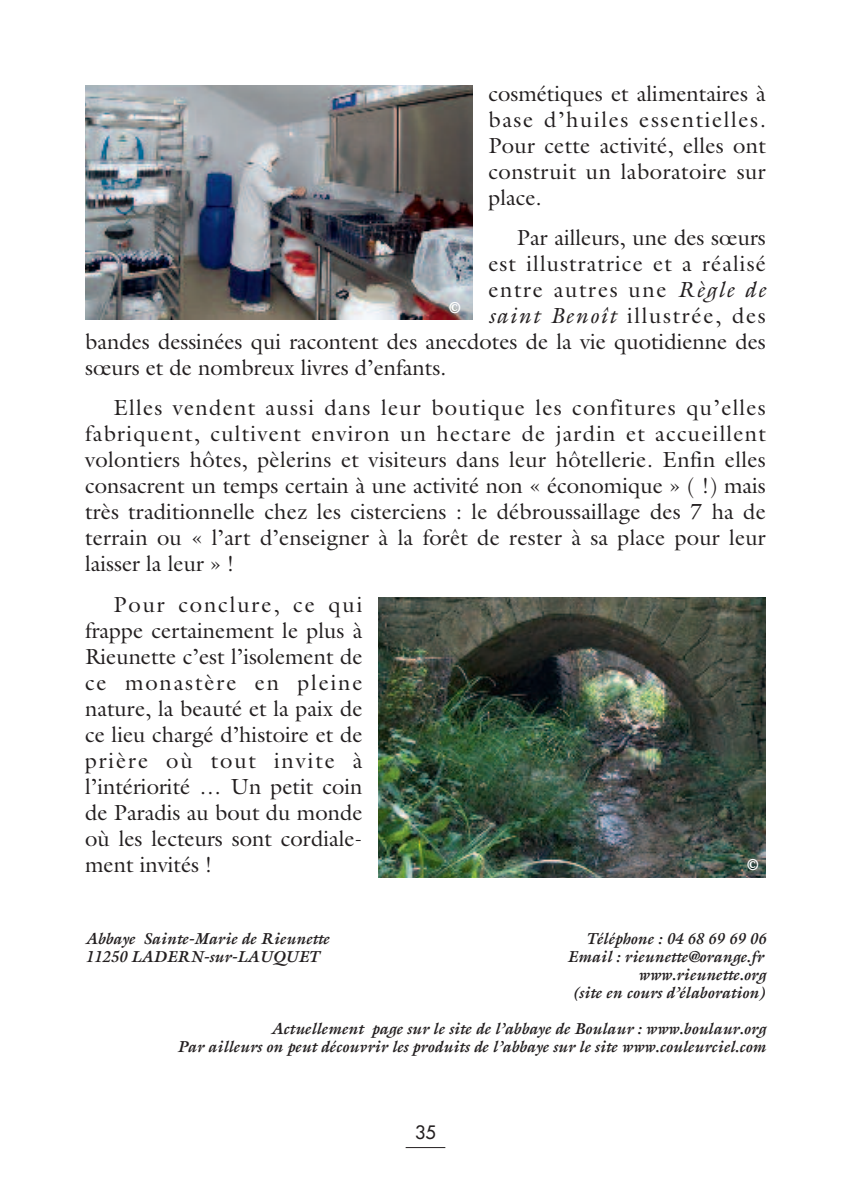
<style>
.page{position:relative;width:851px;height:1191px;background:#fff}
.page>*{position:absolute;margin:0;border:0;box-sizing:border-box;transform-origin:0 0}
.t1{font:22px/26px "Galliard";color:#231f20;text-align:justify}
.t2{font:22px "Galliard";letter-spacing:.075em;color:#231f20}
.t3{font:22px "Galliard";letter-spacing:.05em;color:#231f20}
.t4{font:18px "Futura";color:#231f20}
.t5{font:italic 700 16px/18px "Galliard";color:#231f20;text-align:right}
.t6{font:italic 700 16px "Galliard";color:#fff;scale:.95 1}
.s1{font-style:italic}
</style>
<div class="page">
<hr style="left:405px;top:1147px;width:40px;height:1px;background:#231f20">
<img style="left:85px;top:85px;width:387px;height:235px">
<img style="left:378px;top:598px;width:387px;height:279px">
<p class="t1" style="left:488px;top:80px;width:279px">cosmétiques et alimentaires à base d’huiles essentielles.<br>Pour cette activité, elles ont construit un laboratoire sur place.</p>
<p class="t1" style="left:516px;top:225px;width:250px">Par ailleurs, une des sœurs</p>
<p class="t3" style="left:488px;top:251px;width:279px">est illustratrice et a réalisé</p>
<p class="t2" style="left:488px;top:277px;width:279px">entre autres une <span class="s1">Règle de</span></p>
<p class="t2" style="left:488px;top:303px;width:279px"><span class="s1">saint Benoît</span> illustrée, des</p>
<p class="t1" style="left:85px;top:329px;width:682px">bandes dessinées qui racontent des anecdotes de la vie quotidienne des</p>
<p class="t1" style="left:85px;top:355px;width:363px">sœurs et de nombreux livres d’enfants.</p>
<p class="t1" style="left:85px;top:395px;width:682px;text-indent:28px">Elles vendent aussi dans leur boutique les confitures qu’elles fabriquent, cultivent environ un hectare de jardin et accueillent volontiers hôtes, pèlerins et visiteurs dans leur hôtellerie. Enfin elles consacrent un temps certain à une activité non « économique » ( !) mais très traditionnelle chez les cisterciens : le débroussaillage des 7 ha de terrain ou « l’art d’enseigner à la forêt de rester à sa place pour leur laisser la leur » !</p>
<p class="t1" style="left:85px;top:591px;width:279px;text-indent:28px">Pour conclure, ce qui frappe certainement le plus à Rieunette c’est l’isolement de ce monastère en pleine nature, la beauté et la paix de ce lieu chargé d’histoire et de prière où tout invite à l’intériorité … Un petit coin de Paradis au bout du monde où les lecteurs sont cordiale&shy;ment invités !</p>
<p class="t6" style="left:448px;top:298px;width:14px">©</p>
<p class="t6" style="left:746px;top:855px;width:14px">©</p>
<p class="t5" style="left:85px;top:929px;width:246px">Abbaye Sainte-Marie de Rieunette</p>
<p class="t5" style="left:586px;top:929px;width:181px">Téléphone : 04 68 69 69 06</p>
<p class="t5" style="left:85px;top:947px;width:235px">11250 LADERN-sur-LAUQUET</p>
<p class="t5" style="left:567px;top:947px;width:200px">Email : rieunette@orange.fr www.rieunette.org<br>(site en cours d’élaboration)</p>
<p class="t5" style="left:177px;top:1019px;width:590px">Actuellement page sur le site de l’abbaye de Boulaur : www.boulaur.org<br>Par ailleurs on peut découvrir les produits de l’abbaye sur le site www.couleurciel.com</p>
<p class="t4" style="left:415px;top:1123px;width:22px">35</p>
</div>
